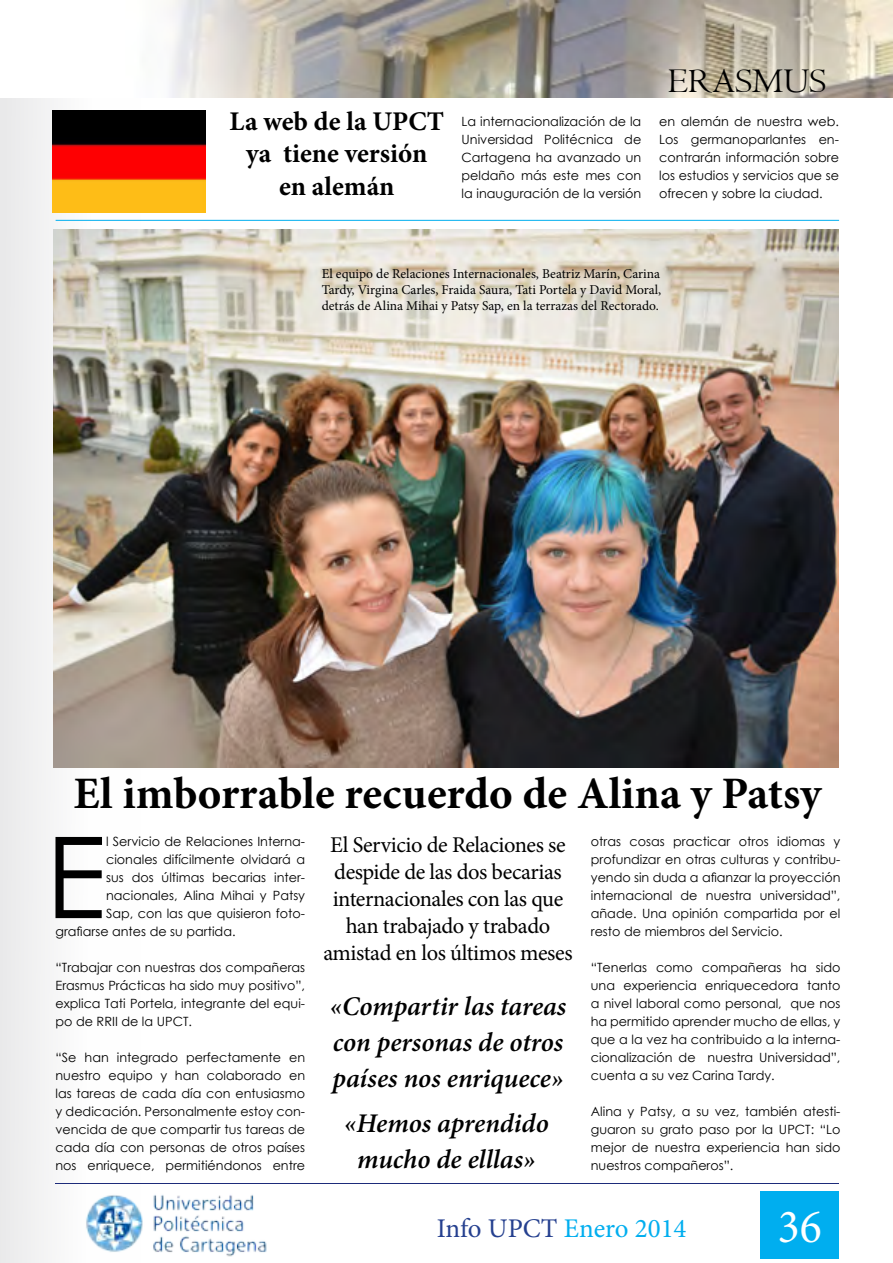
<style>
.page{position:relative;width:893px;height:1263px;background:#fff}
.page>*{position:absolute;margin:0;border:0;box-sizing:border-box;transform-origin:0 0}
.t1{font:112.95px "Century Gothic";color:#000}
.t2{font:47.7px "Minion Pro";color:#fff;scale:.96 1}
.t3{font:700 45px "Minion Pro";color:#000}
.t4{font:36px "Centaur";color:#000}
.t5{font:italic 600 27px/36px "Minion Pro";color:#000;text-align:center}
.t6{font:700 27px/32.4px "Minion Pro";color:#000;text-align:center}
.t7{font:27px "Minion Pro";color:#00aeef}
.t8{font:22.5px/27px "Minion Pro";letter-spacing:-.02em;color:#000;text-align:center}
.t9{font:13.5px/16.2px "Minion Pro";color:#000;text-align:justify}
.t10{font:12.75px/18px "Century Gothic";color:#000;text-align:justify}
.s1{color:#25408f}
</style>
<div class="page">
<div style="left:0;top:1px;width:141px;height:1262px;background:#f3f3f3"></div>
<div style="left:761px;top:1191px;width:78px;height:67px;background:#00aeef"></div>
<hr style="left:55px;top:1183px;width:784px;height:1px;background:#1d2b7a">
<img style="left:0;top:0;width:893px;height:98px">
<img style="left:86px;top:1182px;width:181px;height:79px">
<img style="left:54px;top:229px;width:784px;height:539px">
<hr style="left:56px;top:220px;width:783px;height:1px;background:#00aeef">
<img style="left:53px;top:111px;width:153px;height:101px">
<h3 class="t6" style="left:230px;top:105px;width:216px">La web de la UPCT ya tiene versión en alemán</h3>
<h3 class="t4" style="left:668px;top:59px;width:159px">ERASMUS</h3>
<p class="t10" style="left:462px;top:112px;width:181px">La internacionalización de la Universidad Politécnica de Cartagena ha avanzado un peldaño más este mes con la inauguración de la versión</p>
<p class="t10" style="left:659px;top:112px;width:181px">en alemán de nuestra web.<br>Los germanoparlantes en&shy;contrarán información sobre los estudios y servicios que se ofrecen y sobre la ciudad.</p>
<p class="t9" style="left:322px;top:265px;width:341px">El equipo de Relaciones Internacionales, Beatriz Marín, Carina Tardy, Virgina Carles, Fraida Saura, Tati Portela y David Moral, detrás de Alina Mihai y Patsy Sap, en la terrazas del Rectorado.</p>
<h3 class="t3" style="left:73px;top:761px;width:749px">El imborrable recuerdo de Alina y Patsy</h3>
<h1 class="t1" style="left:46px;top:798px;width:62px">E</h1>
<p class="t10" style="left:106px;top:832px;width:200px">l Servicio de Relaciones Interna-</p>
<h3 class="t8" style="left:323px;top:832px;width:251px">El Servicio de Relaciones se despide de las dos becarias internacionales con las que han trabajado y trabado amistad en los últimos meses</h3>
<p class="t10" style="left:591px;top:832px;width:251px">otras cosas practicar otros idiomas y profundizar en otras culturas y contribu&shy;yendo sin duda a afianzar la proyección internacional de nuestra universidad”, añade. Una opinión compartida por el resto de miembros del Servicio.</p>
<p class="t10" style="left:591px;top:958px;width:251px">“Tenerlas como compañeras ha sido una experiencia enriquecedora tanto a nivel laboral como personal, que nos ha permitido aprender mucho de ellas, y que a la vez ha contribuido a la interna&shy;cionalización de nuestra Universidad”, cuenta a su vez Carina Tardy.</p>
<p class="t10" style="left:591px;top:1102px;width:251px">Alina y Patsy, a su vez, también atesti&shy;guaron su grato paso por la UPCT: “Lo mejor de nuestra experiencia han sido nuestros compañeros”.</p>
<p class="t10" style="left:106px;top:850px;width:200px">cionales difícilmente olvidará a</p>
<p class="t10" style="left:106px;top:868px;width:200px">sus dos últimas becarias inter-</p>
<p class="t10" style="left:106px;top:886px;width:200px">nacionales, Alina Mihai y Patsy</p>
<p class="t10" style="left:106px;top:904px;width:200px">Sap, con las que quisieron foto-</p>
<p class="t10" style="left:56px;top:922px;width:182px">grafiarse antes de su partida.</p>
<p class="t10" style="left:56px;top:958px;width:251px">“Trabajar con nuestras dos compañeras Erasmus Prácticas ha sido muy positivo”, explica Tati Portela, integrante del equi&shy;po de RRII de la UPCT.</p>
<p class="t10" style="left:56px;top:1048px;width:251px">“Se han integrado perfectamente en nuestro equipo y han colaborado en las tareas de cada día con entusiasmo y dedicación. Personalmente estoy con&shy;vencida de que compartir tus tareas de cada día con personas de otros países nos enriquece, permitiéndonos entre</p>
<h3 class="t5" style="left:330px;top:988px;width:238px;text-align:justify">«Compartir las tareas con personas de otros países nos enriquece»</h3>
<h3 class="t5" style="left:344px;top:1105px;width:206px">«Hemos aprendido mucho de elllas»</h3>
<h3 class="t7" style="left:437px;top:1210px;width:251px"><span class="s1">Info UPCT</span> Enero 2014</h3>
<h2 class="t2" style="left:778px;top:1195px;width:47px">36</h2>
</div>
